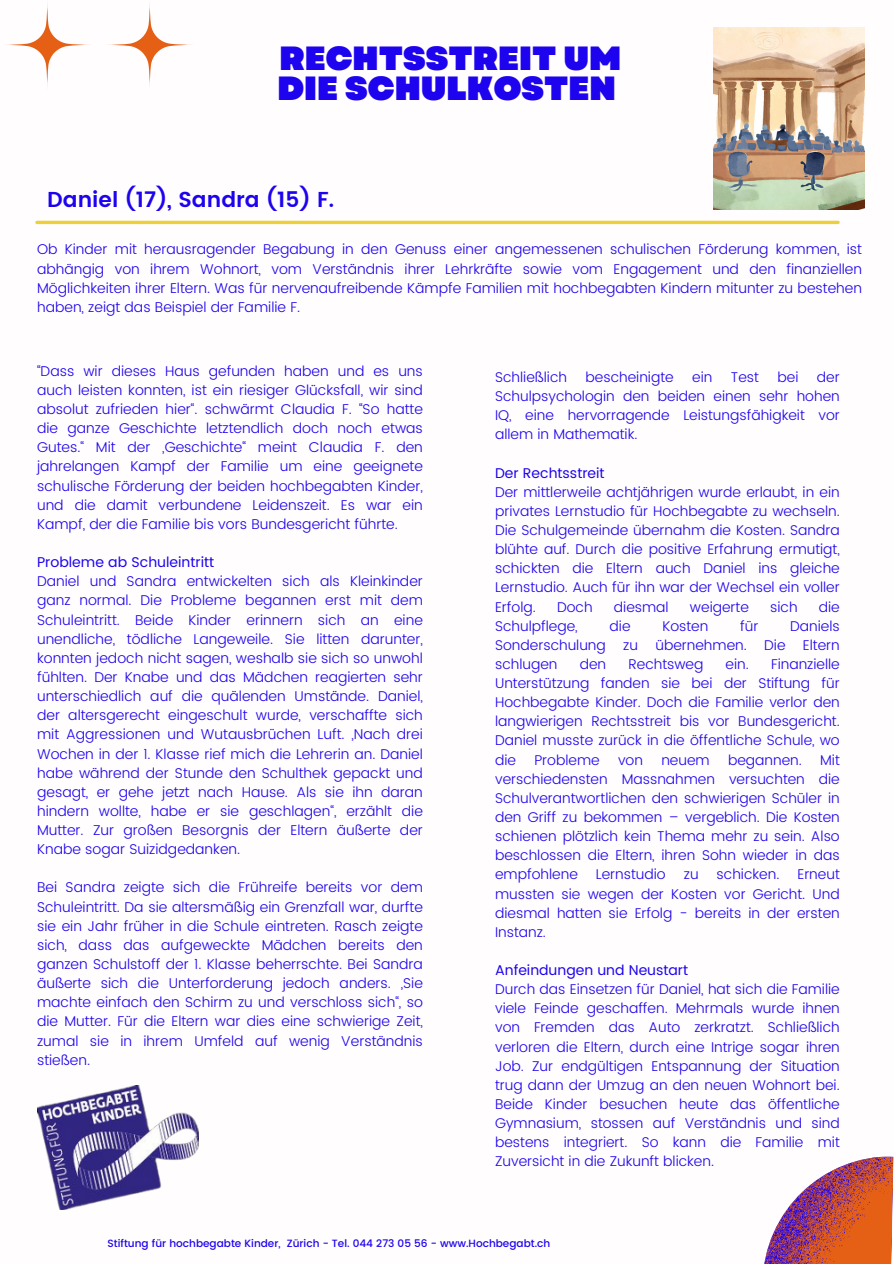
<style>
.page{position:relative;width:894px;height:1264px;background:#fff}
.page>*{position:absolute;margin:0;border:0;box-sizing:border-box;transform-origin:0 0}
.t1{font:900 33.6px/30.3px "Garet";color:#1d03ee}
.t2{font:600 21.6px "Poppins";color:#1d03ee}
.t3{font:300 14.1px/19.2px "Poppins";color:#1d03ee;text-align:justify}
.t4{font:500 10.5px "Poppins";color:#1d03ee}
.s1{font-weight:400}
</style>
<div class="page">
<hr style="left:37px;top:221px;width:800px;height:3px;background:#efcf37">
<svg style="left:764px;top:1156px;width:129px;height:107px"></svg>
<svg style="left:4px;top:2px;width:86px;height:86px"></svg>
<svg style="left:107px;top:2px;width:86px;height:86px"></svg>
<img style="left:37px;top:1085px;width:161px;height:124px">
<img style="left:713px;top:28px;width:151px;height:182px">
<p class="t1" style="left:277px;top:43px;width:345px">RECHTSSTREIT UM<br>DIE SCHULKOSTEN</p>
<h4 class="t2" style="left:47px;top:187px;width:288px">Daniel (17), Sandra (15) F.</h4>
<h4 class="t3" style="left:37px;top:240px;width:826px">Ob Kinder mit herausragender Begabung in den Genuss einer angemessenen schulischen Förderung kommen, ist abhängig von ihrem Wohnort, vom Verständnis ihrer Lehrkräfte sowie vom Engagement und den finanziellen Möglichkeiten ihrer Eltern. Was für nervenaufreibende Kämpfe Familien mit hochbegabten Kindern mitunter zu bestehen haben, zeigt das Beispiel der Familie F.</h4>
<h4 class="t3" style="left:37px;top:361px;width:387px">“Dass wir dieses Haus gefunden haben und es uns auch leisten konnten, ist ein riesiger Glücksfall, wir sind absolut zufrieden hier“. schwärmt Claudia F. “So hatte die ganze Geschichte letztendlich doch noch etwas Gutes.“ Mit der „Geschichte“ meint Claudia F. den jahrelangen Kampf der Familie um eine geeignete schulische Förderung der beiden hochbegabten Kinder, und die damit verbundene Leidenszeit. Es war ein Kampf, der die Familie bis vors Bundesgericht führte.</h4>
<h4 class="t3" style="left:37px;top:552px;width:387px;text-align:left"><span class="s1">Probleme ab Schuleintritt<br></span>Daniel und Sandra entwickelten sich als Kleinkinder ganz normal. Die Probleme begannen erst mit dem Schuleintritt. Beide Kinder erinnern sich an eine unendliche, tödliche Langeweile. Sie litten darunter, konnten jedoch nicht sagen, weshalb sie sich so unwohl fühlten. Der Knabe und das Mädchen reagierten sehr unterschiedlich auf die quälenden Umstände. Daniel, der altersgerecht eingeschult wurde, verschaffte sich mit Aggressionen und Wutausbrüchen Luft. „Nach drei Wochen in der 1. Klasse rief mich die Lehrerin an. Daniel habe während der Stunde den Schulthek gepackt und gesagt, er gehe jetzt nach Hause. Als sie ihn daran hindern wollte, habe er sie geschlagen“, erzählt die Mutter. Zur großen Besorgnis der Eltern äußerte der Knabe sogar Suizidgedanken.</h4>
<h4 class="t3" style="left:37px;top:878px;width:387px">Bei Sandra zeigte sich die Frühreife bereits vor dem Schuleintritt. Da sie altersmäßig ein Grenzfall war, durfte sie ein Jahr früher in die Schule eintreten. Rasch zeigte sich, dass das aufgeweckte Mädchen bereits den ganzen Schulstoff der 1. Klasse beherrschte. Bei Sandra äußerte sich die Unterforderung jedoch anders. „Sie machte einfach den Schirm zu und verschloss sich“, so die Mutter. Für die Eltern war dies eine schwierige Zeit, zumal sie in ihrem Umfeld auf wenig Verständnis stießen.</h4>
<h1 class="t3" style="left:495px;top:367px;width:73px">Schließlich</h1>
<h1 class="t3" style="left:585px;top:367px;width:90px">bescheinigte</h1>
<h1 class="t3" style="left:692px;top:367px;width:22px">ein</h1>
<h1 class="t3" style="left:730px;top:367px;width:30px">Test</h1>
<h1 class="t3" style="left:777px;top:367px;width:22px">bei</h1>
<h1 class="t3" style="left:495px;top:367px;width:346px;text-indent:322px">der Schulpsychologin den beiden einen sehr hohen IQ, eine hervorragende Leistungsfähigkeit vor allem in Mathematik.</h1>
<h2 class="t3" style="left:495px;top:463px;width:346px;text-align:left"><span class="s1">Der Rechtsstreit<br></span>Der mittlerweile achtjährigen wurde erlaubt, in ein privates Lernstudio für Hochbegabte zu wechseln.<br>Die Schulgemeinde übernahm die Kosten. Sandra blühte auf. Durch die positive Erfahrung ermutigt, schickten die Eltern auch Daniel ins gleiche Lernstudio. Auch für ihn war der Wechsel ein voller Erfolg.</h2>
<h2 class="t3" style="left:557px;top:597px;width:37px">Doch</h2>
<h2 class="t3" style="left:613px;top:597px;width:56px">diesmal</h2>
<h2 class="t3" style="left:689px;top:597px;width:60px">weigerte</h2>
<h2 class="t3" style="left:770px;top:597px;width:29px">sich</h2>
<h2 class="t3" style="left:818px;top:597px;width:22px">die</h2>
<h2 class="t3" style="left:495px;top:616px;width:84px">Schulpflege,</h2>
<h2 class="t3" style="left:609px;top:616px;width:22px">die</h2>
<h2 class="t3" style="left:662px;top:616px;width:47px">Kosten</h2>
<h2 class="t3" style="left:740px;top:616px;width:20px">für</h2>
<h2 class="t3" style="left:495px;top:616px;width:346px;text-indent:295px">Daniels Sonderschulung zu übernehmen. Die Eltern schlugen</h2>
<h2 class="t3" style="left:495px;top:654px;width:346px;text-indent:276px">Finanzielle Unterstützung fanden sie bei der Stiftung für Hochbegabte Kinder. Doch die Familie verlor den langwierigen Rechtsstreit bis vor Bundesgericht.<br>Daniel musste zurück in die öffentliche Schule, wo die</h2>
<h2 class="t3" style="left:579px;top:654px;width:28px">den</h2>
<h2 class="t3" style="left:628px;top:654px;width:77px">Rechtsweg</h2>
<h2 class="t3" style="left:725px;top:654px;width:25px">ein.</h2>
<h2 class="t3" style="left:495px;top:750px;width:346px;text-indent:325px">Mit verschiedensten Massnahmen versuchten die Schulverantwortlichen den schwierigen Schüler in den Griff zu bekommen – vergeblich. Die Kosten schienen plötzlich kein Thema mehr zu sein. Also beschlossen die Eltern, ihren Sohn wieder in das empfohlene</h2>
<h2 class="t3" style="left:534px;top:750px;width:67px">Probleme</h2>
<h2 class="t3" style="left:618px;top:750px;width:26px">von</h2>
<h2 class="t3" style="left:661px;top:750px;width:50px">neuem</h2>
<h2 class="t3" style="left:727px;top:750px;width:75px">begannen.</h2>
<h2 class="t3" style="left:595px;top:864px;width:71px">Lernstudio</h2>
<h2 class="t3" style="left:683px;top:864px;width:16px">zu</h2>
<h2 class="t3" style="left:716px;top:864px;width:64px">schicken.</h2>
<h2 class="t3" style="left:495px;top:864px;width:346px;text-indent:302px">Erneut mussten sie wegen der Kosten vor Gericht. Und diesmal hatten sie Erfolg - bereits in der ersten Instanz.</h2>
<h3 class="t3" style="left:495px;top:960px;width:346px;text-align:left"><span class="s1">Anfeindungen und Neustart<br></span>Durch das Einsetzen für Daniel, hat sich die Familie viele Feinde geschaffen. Mehrmals wurde ihnen von Fremden das Auto zerkratzt. Schließlich verloren die Eltern, durch eine Intrige sogar ihren Job. Zur endgültigen Entspannung der Situation trug dann der Umzug an den neuen Wohnort bei.<br>Beide Kinder besuchen heute das öffentliche Gymnasium, stossen auf Verständnis und sind bestens integriert. So kann die Familie mit Zuversicht in die Zukunft blicken.</h3>
<h4 class="t4" style="left:107px;top:1237px;width:444px">Stiftung für hochbegabte Kinder, Zürich - Tel. 044 273 05 56 - www.Hochbegabt.ch</h4>
</div>
